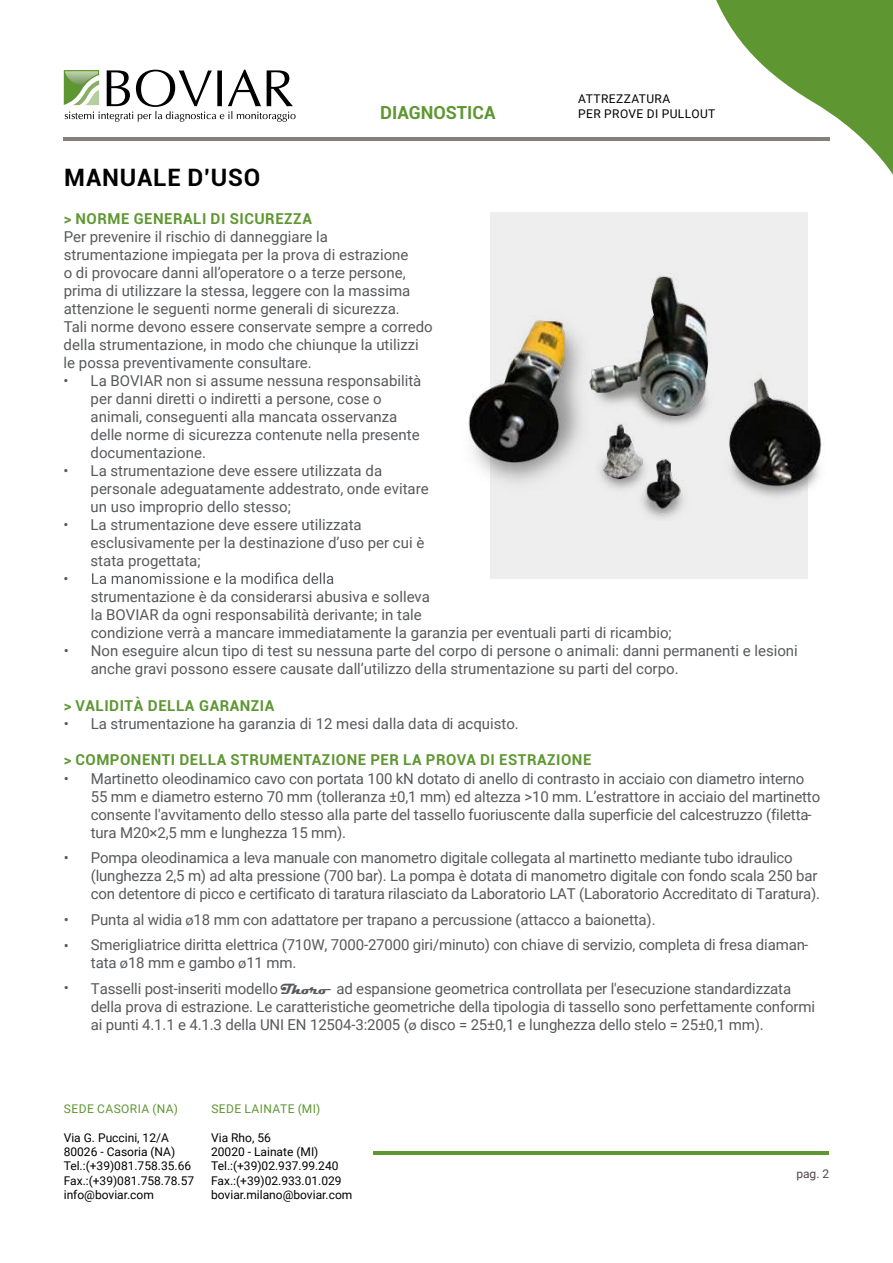
<style>
.page{position:relative;width:893px;height:1263px;background:#fff}
.page>*{position:absolute;margin:0;border:0;box-sizing:border-box;transform-origin:0 0}
.t1{font:700 24px "Roboto";letter-spacing:.035em;color:#000}
.t2{font:700 18px "Roboto";color:#5e9732}
.t3{font:15px/18px "Roboto";letter-spacing:-.01em;color:#58595b}
.t4{font:700 15px "Roboto";letter-spacing:.035em;color:#5e9732}
.t5{font:12px/14.4px "Roboto";color:#000}
.t6{font:12px "Roboto";letter-spacing:.035em;color:#5e9732}
.t7{font:12px/14.4px "Roboto";letter-spacing:.035em;color:#000}
.t8{font:12px "Roboto";color:#4c4649}
.s1{font-family:"Myriad Pro"}
.s2{font-family:"Magneto";font-weight:700}
</style>
<div class="page">
<div style="left:491px;top:212px;width:317px;height:367px;background:#eee"></div>
<hr style="left:373px;top:1151px;width:456px;height:3px;background:#5e9732">
<svg style="left:707px;top:0;width:186px;height:175px"></svg>
<hr style="left:64px;top:137px;width:766px;height:3px;background:#867f7c">
<svg style="left:64px;top:70px;width:232px;height:52px"></svg>
<svg style="left:92px;top:572px;width:241px;height:12px"></svg>
<img style="left:466px;top:252px;width:356px;height:268px">
<p class="t2" style="left:380px;top:100px;width:117px">DIAGNOSTICA</p>
<p class="t7" style="left:578px;top:91px;width:139px">ATTREZZATURA<br>PER PROVE DI PULLOUT</p>
<h1 class="t1" style="left:64px;top:160px;width:197px">MANUALE D’USO</h1>
<p class="t4" style="left:64px;top:208px;width:250px">&gt; NORME GENERALI DI SICUREZZA</p>
<p class="t3" style="left:64px;top:227px;width:371px">Per prevenire il rischio di danneggiare la strumentazione impiegata per la prova di estrazione<br>o di provocare danni all’operatore o a terze persone, prima di utilizzare la stessa, leggere con la massima attenzione le seguenti norme generali di sicurezza.<br>Tali norme devono essere conservate sempre a corredo della strumentazione, in modo che chiunque la utilizzi le possa preventivamente consultare.</p>
<p class="t3" style="left:91px;top:371px;width:332px;text-indent:-27px">• La BOVIAR non si assume nessuna responsabilità per danni diretti o indiretti a persone, cose o animali, conseguenti alla mancata osservanza delle norme di sicurezza contenute nella presente documentazione.</p>
<p class="t3" style="left:91px;top:461px;width:340px;text-indent:-27px">• La strumentazione deve essere utilizzata da personale adeguatamente addestrato, onde evitare un uso improprio dello stesso;</p>
<p class="t3" style="left:64px;top:515px;width:300px">• La strumentazione deve essere utilizzata</p>
<p class="t3" style="left:91px;top:533px;width:335px">esclusivamente per la destinazione d’uso per cui è</p>
<p class="t3" style="left:91px;top:551px;width:111px">stata progettata;</p>
<p class="t3" style="left:64px;top:569px;width:7px">•</p>
<p class="t3" style="left:91px;top:587px;width:341px">strumentazione è da considerarsi abusiva e solleva</p>
<p class="t3" style="left:91px;top:605px;width:332px">la BOVIAR da ogni responsabilità derivante; in tale</p>
<p class="t3" style="left:91px;top:623px;width:582px">condizione verrà a mancare immediatamente la garanzia per eventuali parti di ricambio;</p>
<p class="t3" style="left:91px;top:641px;width:709px;text-indent:-27px">• Non eseguire alcun tipo di test su nessuna parte del corpo di persone o animali: danni permanenti e lesioni anche gravi possono essere causate dall’utilizzo della strumentazione su parti del corpo.</p>
<p class="t4" style="left:64px;top:695px;width:212px">&gt; VALIDITÀ DELLA GARANZIA</p>
<p class="t3" style="left:64px;top:714px;width:457px">• La strumentazione ha garanzia di 12 mesi dalla data di acquisto.</p>
<p class="t4" style="left:64px;top:749px;width:529px">&gt; COMPONENTI DELLA STRUMENTAZIONE PER LA PROVA DI ESTRAZIONE</p>
<p class="t3" style="left:64px;top:769px;width:7px">•</p>
<p class="t3" style="left:91px;top:769px;width:731px">Martinetto oleodinamico cavo con portata 100 kN dotato di anello di contrasto in acciaio con diametro interno 55 mm e diametro esterno 70 mm (tolleranza ±0,1 mm) ed altezza &gt;10 mm. L’estrattore in acciaio del martinetto consente l'avvitamento dello stesso alla parte del tassello fuoriuscente dalla superficie del calcestruzzo (filetta&shy;tura M20×2,5 mm e lunghezza 15 mm).</p>
<p class="t3" style="left:91px;top:848px;width:731px">Pompa oleodinamica a leva manuale con manometro digitale collegata al martinetto mediante tubo idraulico (lunghezza 2,5 m) ad alta pressione (700 bar). La pompa è dotata di manometro digitale con fondo scala 250 bar con detentore di picco e certificato di taratura rilasciato da Laboratorio LAT (Laboratorio Accreditato di Taratura).</p>
<p class="t3" style="left:91px;top:906px;width:719px;line-height:25.5px">Punta al widia <span class="s1">ø</span>18 mm con adattatore per trapano a percussione (attacco a baionetta).<br>Smerigliatrice diritta elettrica (710W, 7000-27000 giri/minuto) con chiave di servizio, completa di fresa diaman-</p>
<p class="t3" style="left:91px;top:949px;width:702px;line-height:25.5px">tata <span class="s1">ø</span>18 mm e gambo <span class="s1">ø</span>11 mm.<br>Tasselli post-inseriti modello <span class="s2">Thoro</span> ad espansione geometrica controllata per l'esecuzione standardizzata</p>
<p class="t3" style="left:91px;top:997px;width:726px">della prova di estrazione. Le caratteristiche geometriche della tipologia di tassello sono perfettamente conformi ai punti 4.1.1 e 4.1.3 della UNI EN 12504-3:2005 (<span class="s1">ø</span> disco = 25±0,1 e lunghezza dello stelo = 25±0,1 mm).</p>
<p class="t3" style="left:64px;top:848px;width:7px">•</p>
<p class="t3" style="left:64px;top:906px;width:7px;line-height:26.1px">• •</p>
<p class="t3" style="left:64px;top:978px;width:7px">•</p>
<p class="t6" style="left:64px;top:1100px;width:116px">SEDE CASORIA (NA)</p>
<p class="t5" style="left:64px;top:1129px;width:132px">Via G. Puccini, 12/A<br>80026 - Casoria (NA)<br>Tel.:(+39)081.758.35.66<br>Fax.:(+39)081.758.78.57 info@boviar.com</p>
<p class="t6" style="left:211px;top:1100px;width:111px">SEDE LAINATE (MI)</p>
<p class="t5" style="left:211px;top:1129px;width:143px">Via Rho, 56<br>20020 - Lainate (MI)<br>Tel.:(+39)02.937.99.240<br>Fax.:(+39)02.933.01.029 boviar.milano@boviar.com</p>
<p class="t8" style="left:796px;top:1165px;width:34px">pag. 2</p>
</div>
